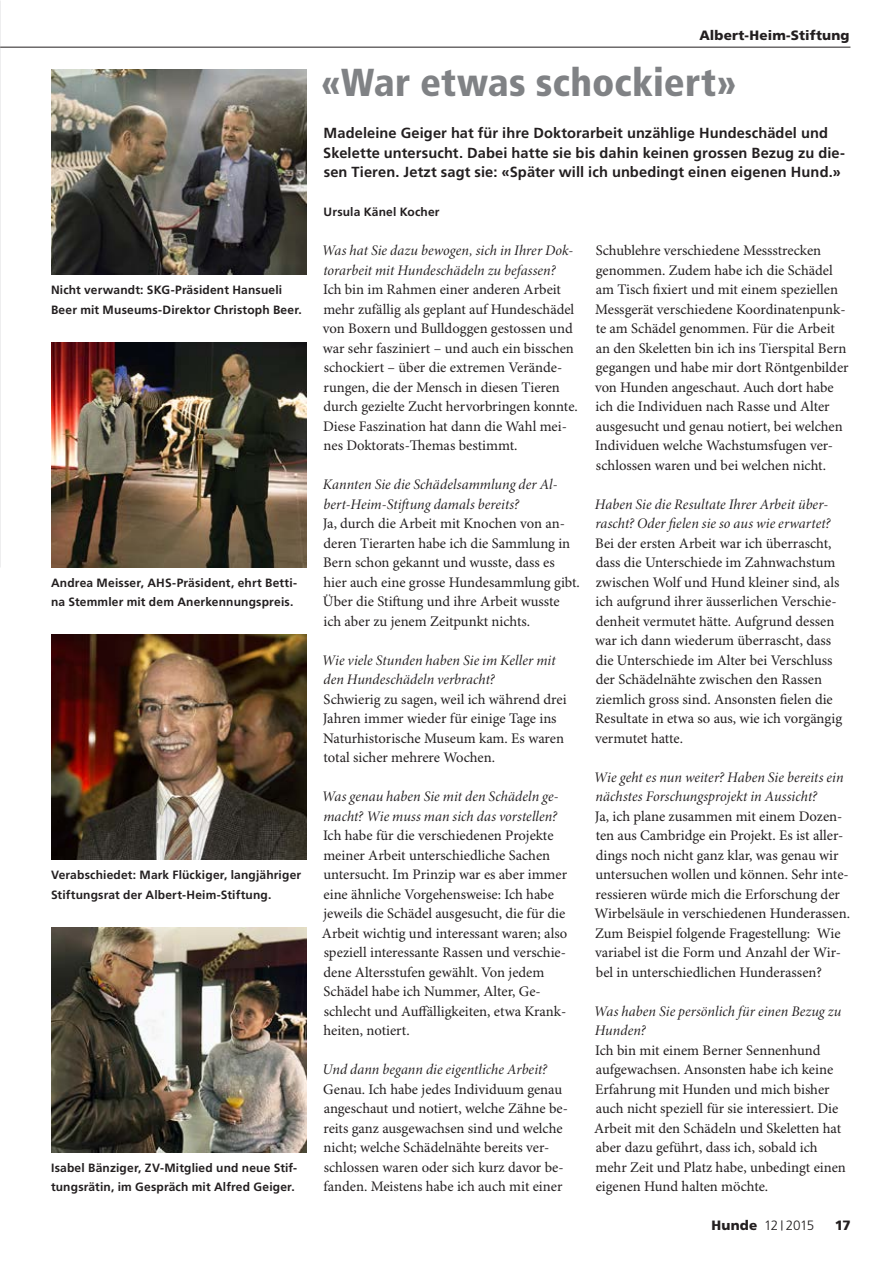
<style>
.page{position:relative;width:893px;height:1263px;background:#fff}
.page>*{position:absolute;margin:0;border:0;box-sizing:border-box;transform-origin:0 0}
.t1{font:900 condensed 39px "Frutiger LT Std";letter-spacing:.005em;color:#808285}
.t2{font:14.7px/19.5px "Minion Pro";color:#231f20}
.t3{font:14.7px/19.5px "Minion Pro It Subh";letter-spacing:.005em;color:#231f20}
.t4{font:700 14.7px/19.5px "Frutiger LT Std";letter-spacing:.005em;color:#231f20}
.t5{font:900 13.5px "Frutiger LT Std";letter-spacing:.01em;color:#231f20}
.t6{font:300 13.5px "Frutiger LT Std";letter-spacing:-.045em;color:#231f20}
.t7{font:700 12px/19.5px "Frutiger LT Std";letter-spacing:.015em;color:#231f20}
.s1{font-weight:900}
.s2{font-size:10.2px}
</style>
<div class="page">
<hr style="left:0;top:47px;width:850px;height:1px;background:#231f20">
<img style="left:0;top:0;width:1px;height:567px">
<img style="left:51px;top:69px;width:255px;height:206px">
<img style="left:51px;top:342px;width:255px;height:225px">
<img style="left:51px;top:635px;width:255px;height:225px">
<img style="left:51px;top:927px;width:255px;height:225px">
<p class="t7" style="left:51px;top:280px;width:252px">Nicht verwandt: SKG-Präsident Hansueli<br>Beer mit Museums-Direktor Christoph Beer.</p>
<p class="t7" style="left:51px;top:573px;width:248px">Andrea Meisser, AHS-Präsident, ehrt Betti&shy;na Stemmler mit dem Anerkennungspreis.</p>
<p class="t7" style="left:51px;top:865px;width:252px">Verabschiedet: Mark Flückiger, langjähriger<br>Stiftungsrat der Albert-Heim-Stiftung.</p>
<p class="t7" style="left:51px;top:1158px;width:248px">Isabel Bänziger, ZV-Mitglied und neue Stif&shy;tungsrätin, im Gespräch mit Alfred Geiger.</p>
<p class="t5" style="left:699px;top:27px;width:152px">Albert-Heim-Stiftung</p>
<h1 class="t1" style="left:321px;top:59px;width:417px">«War etwas schockiert»</h1>
<p class="t4" style="left:323px;top:123px;width:523px">Madeleine Geiger hat für ihre Doktorarbeit unzählige Hundeschädel und<br>Skelette untersucht. Dabei hatte sie bis dahin keinen grossen Bezug zu die&shy;sen Tieren. Jetzt sagt sie: «Später will ich unbedingt einen eigenen Hund.»</p>
<p class="t7" style="left:324px;top:202px;width:118px">Ursula Känel Kocher</p>
<p class="t3" style="left:322px;top:241px;width:253px">Was hat Sie dazu bewogen, sich in Ihrer Dok&shy;torarbeit mit Hundeschädeln zu befassen?</p>
<p class="t2" style="left:323px;top:280px;width:256px">Ich bin im Rahmen einer anderen Arbeit mehr zufällig als geplant auf Hundeschädel von Boxern und Bulldoggen gestossen und war sehr fasziniert – und auch ein bisschen schockiert – über die extremen Verände&shy;rungen, die der Mensch in diesen Tieren durch gezielte Zucht hervorbringen konnte.<br>Diese Faszination hat dann die Wahl mei&shy;nes Doktorats-Themas bestimmt.</p>
<p class="t3" style="left:323px;top:475px;width:236px">Kannten Sie die Schädelsammlung der Al&shy;bert-Heim-Stiftung damals bereits?</p>
<p class="t2" style="left:323px;top:514px;width:259px">Ja, durch die Arbeit mit Knochen von an&shy;deren Tierarten habe ich die Sammlung in Bern schon gekannt und wusste, dass es hier auch eine grosse Hundesammlung gibt.<br>Über die Stiftung und ihre Arbeit wusste ich aber zu jenem Zeitpunkt nichts.</p>
<p class="t3" style="left:322px;top:651px;width:235px">Wie viele Stunden haben Sie im Keller mit den Hundeschädeln verbracht?</p>
<p class="t2" style="left:323px;top:690px;width:245px">Schwierig zu sagen, weil ich während drei Jahren immer wieder für einige Tage ins Naturhistorische Museum kam. Es waren total sicher mehrere Wochen.</p>
<p class="t3" style="left:322px;top:787px;width:238px">Was genau haben Sie mit den Schädeln ge&shy;macht? Wie muss man sich das vorstellen?</p>
<p class="t2" style="left:322px;top:826px;width:247px">Ich habe für die verschiedenen Projekte meiner Arbeit unterschiedliche Sachen untersucht. Im Prinzip war es aber immer eine ähnliche Vorgehensweise: Ich habe jeweils die Schädel ausgesucht, die für die Arbeit wichtig und interessant waren; also speziell interessante Rassen und verschie&shy;dene Altersstufen gewählt. Von jedem Schädel habe ich Nummer, Alter, Ge&shy;schlecht und Auffälligkeiten, etwa Krank&shy;heiten, notiert.</p>
<p class="t3" style="left:322px;top:1060px;width:226px">Und dann begann die eigentliche Arbeit?</p>
<p class="t2" style="left:323px;top:1080px;width:246px">Genau. Ich habe jedes Individuum genau angeschaut und notiert, welche Zähne be&shy;reits ganz ausgewachsen sind und welche nicht; welche Schädelnähte bereits ver&shy;schlossen waren oder sich kurz davor be&shy;fanden. Meistens habe ich auch mit einer</p>
<p class="t2" style="left:595px;top:241px;width:255px">Schublehre verschiedene Messstrecken genommen. Zudem habe ich die Schädel am Tisch fixiert und mit einem speziellen Messgerät verschiedene Koordinatenpunk&shy;te am Schädel genommen. Für die Arbeit an den Skeletten bin ich ins Tierspital Bern gegangen und habe mir dort Röntgenbilder von Hunden angeschaut. Auch dort habe ich die Individuen nach Rasse und Alter ausgesucht und genau notiert, bei welchen Individuen welche Wachstumsfugen ver&shy;schlossen waren und bei welchen nicht.</p>
<p class="t3" style="left:595px;top:495px;width:237px">Haben Sie die Resultate Ihrer Arbeit über&shy;rascht? Oder fielen sie so aus wie erwartet?</p>
<p class="t2" style="left:595px;top:534px;width:249px">Bei der ersten Arbeit war ich überrascht, dass die Unterschiede im Zahnwachstum zwischen Wolf und Hund kleiner sind, als ich aufgrund ihrer äusserlichen Verschie&shy;denheit vermutet hätte. Aufgrund dessen war ich dann wiederum überrascht, dass die Unterschiede im Alter bei Verschluss der Schädelnähte zwischen den Rassen ziemlich gross sind. Ansonsten fielen die Resultate in etwa so aus, wie ich vorgängig vermutet hatte.</p>
<p class="t3" style="left:594px;top:767px;width:251px">Wie geht es nun weiter? Haben Sie bereits ein nächstes Forschungsprojekt in Aussicht?</p>
<p class="t2" style="left:594px;top:807px;width:257px">Ja, ich plane zusammen mit einem Dozen&shy;ten aus Cambridge ein Projekt. Es ist aller&shy;dings noch nicht ganz klar, was genau wir untersuchen wollen und können. Sehr inte&shy;ressieren würde mich die Erforschung der Wirbelsäule in verschiedenen Hunderassen.<br>Zum Beispiel folgende Fragestellung: Wie variabel ist die Form und Anzahl der Wir&shy;bel in unterschiedlichen Hunderassen?</p>
<p class="t3" style="left:594px;top:1001px;width:249px">Was haben Sie persönlich für einen Bezug zu<br>Hunden?</p>
<p class="t2" style="left:594px;top:1041px;width:253px">Ich bin mit einem Berner Sennenhund aufgewachsen. Ansonsten habe ich keine Erfahrung mit Hunden und mich bisher auch nicht speziell für sie interessiert. Die Arbeit mit den Schädeln und Skeletten hat aber dazu geführt, dass ich, sobald ich mehr Zeit und Platz habe, unbedingt einen eigenen Hund halten möchte.</p>
<p class="t6" style="left:712px;top:1218px;width:104px"><span class="s1">Hunde</span> 12 <span class="s2">|</span> 2015</p>
<p class="t5" style="left:835px;top:1217px;width:17px">17</p>
</div>
